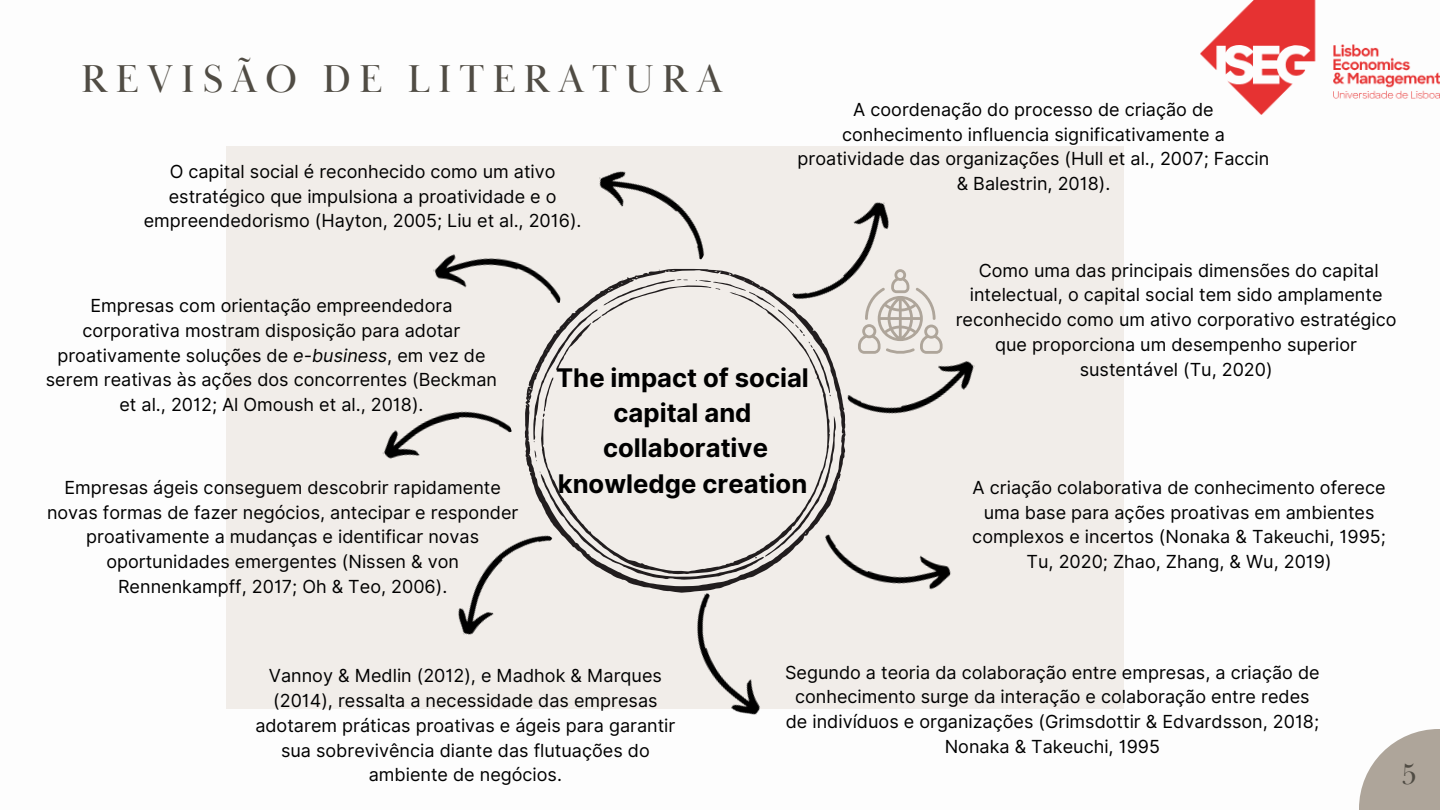
<style>
.page{position:relative;width:1440px;height:810px;background:#fff}
.page>*{position:absolute;margin:0;border:0;box-sizing:border-box;transform-origin:0 0}
.t1{font:40px "Baskerville Display PT";letter-spacing:.2em;color:#504c44}
.t2{font:30px "Baskerville Display PT";color:#504c44}
.t3{font:700 25.7px/35.2px "Inter";color:#000;text-align:center}
.t4{font:18px/24.8px "Inter";color:#000;text-align:center}
.s1{font-style:italic}
</style>
<div class="page">
<div style="left:227px;top:147px;width:897px;height:562px;background:#f1ede9"></div>
<img style="left:1200px;top:0;width:240px;height:115px">
<svg style="left:1359px;top:729px;width:81px;height:81px;fill:#aea59a"></svg>
<svg style="left:524px;top:269px;width:322px;height:324px"></svg>
<img style="left:599px;top:171px;width:106px;height:89px">
<img style="left:382px;top:411px;width:130px;height:48px">
<img style="left:433px;top:254px;width:133px;height:49px">
<img style="left:458px;top:516px;width:94px;height:119px">
<img style="left:792px;top:202px;width:97px;height:117px">
<img style="left:697px;top:593px;width:63px;height:122px">
<img style="left:819px;top:534px;width:132px;height:59px">
<img style="left:847px;top:361px;width:128px;height:53px">
<svg style="left:858px;top:269px;width:85px;height:85px"></svg>
<p class="t1" style="left:81px;top:55px;width:643px">REVISÃO DE LITERATURA</p>
<p class="t4" style="left:144px;top:159px;width:439px">O capital social é reconhecido como um ativo estratégico que impulsiona a proatividade e o empreendedorismo (Hayton, 2005; Liu et al., 2016).</p>
<p class="t4" style="left:798px;top:97px;width:473px">A coordenação do processo de criação de conhecimento influencia significativamente a proatividade das organizações (Hull et al., 2007; Faccin &amp; Balestrin, 2018).</p>
<p class="t4" style="left:46px;top:293px;width:453px">Empresas com orientação empreendedora corporativa mostram disposição para adotar proativamente soluções de <span class="s1">e-business</span>, em vez de serem reativas às ações dos concorrentes (Beckman et al., 2012; Al Omoush et al., 2018).</p>
<p class="t4" style="left:47px;top:475px;width:473px">Empresas ágeis conseguem descobrir rapidamente novas formas de fazer negócios, antecipar e responder proativamente a mudanças e identificar novas oportunidades emergentes (Nissen &amp; von Rennenkampff, 2017; Oh &amp; Teo, 2006).</p>
<p class="t3" style="left:556px;top:360px;width:254px">The impact of social</p>
<p class="t3" style="left:613px;top:395px;width:140px">capital and</p>
<p class="t3" style="left:558px;top:430px;width:251px">collaborative knowledge creation</p>
<p class="t4" style="left:956px;top:258px;width:442px">Como uma das principais dimensões do capital intelectual, o capital social tem sido amplamente reconhecido como um ativo corporativo estratégico que proporciona um desempenho superior sustentável (Tu, 2020)</p>
<p class="t4" style="left:972px;top:475px;width:415px">A criação colaborativa de conhecimento oferece uma base para ações proativas em ambientes complexos e incertos (Nonaka &amp; Takeuchi, 1995; Tu, 2020; Zhao, Zhang, &amp; Wu, 2019)</p>
<p class="t4" style="left:255px;top:663px;width:422px">Vannoy &amp; Medlin (2012), e Madhok &amp; Marques (2014), ressalta a necessidade das empresas adotarem práticas proativas e ágeis para garantir sua sobrevivência diante das flutuações do ambiente de negócios.</p>
<p class="t4" style="left:785px;top:660px;width:536px">Segundo a teoria da colaboração entre empresas, a criação de conhecimento surge da interação e colaboração entre redes de indivíduos e organizações (Grimsdottir &amp; Edvardsson, 2018; Nonaka &amp; Takeuchi, 1995</p>
<p class="t2" style="left:1402px;top:756px;width:16px">5</p>
</div>
